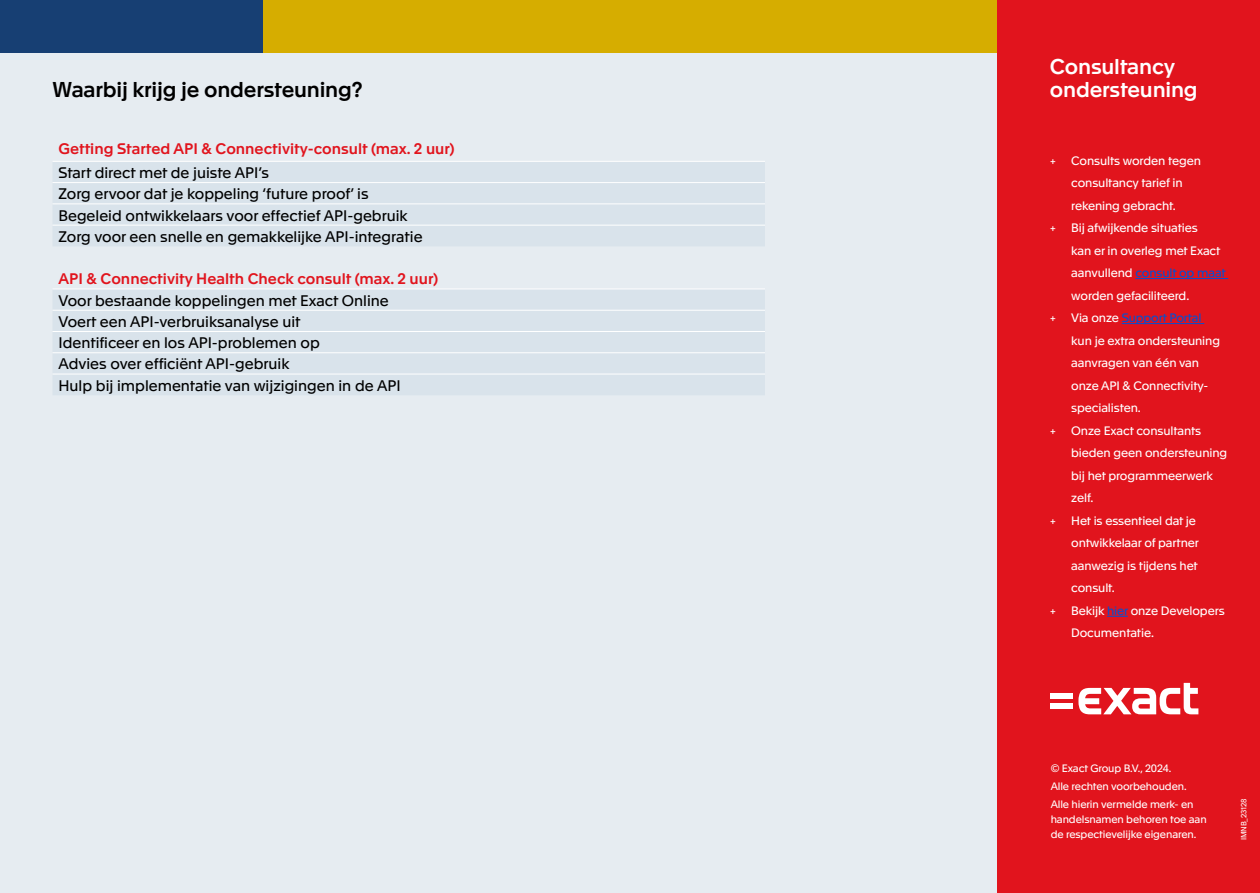
<style>
.page{position:relative;width:1260px;height:893px;background:#fff}
.page>*{position:absolute;margin:0;border:0;box-sizing:border-box;transform-origin:0 0}
.t1{font:500 21px "Apax";letter-spacing:-.01em;color:#000}
.t2{font:500 21px/22.5px "Apax";letter-spacing:-.01em;color:#fff}
.t3{font:15px/21.3px "Apax";color:#000}
.t4{font:500 15px "Apax";color:#e1141d}
.t5{font:12px "Apax";letter-spacing:-.01em;color:#fff}
.t6{font:12px "Apax";letter-spacing:-.01em;color:#0650d0}
.t7{font:10.5px/18px "Apax";letter-spacing:-.01em;color:#fff}
.t8{font:7.5px "Apax";letter-spacing:-.01em;color:#fff}
.s1{font-size:10.5px}
.s2{color:#fff}
.s3{font-size:10.5px;color:#fff}
.s4{color:#0650d0}
</style>
<div class="page">
<div style="left:0;top:0;width:998px;height:892px;background:#e6ecf1"></div>
<div style="left:998px;top:0;width:262px;height:892px;background:#e1141d"></div>
<div style="left:1050px;top:693px;width:23px;height:6px;background:#fff"></div>
<div style="left:1050px;top:703px;width:23px;height:6px;background:#fff"></div>
<svg style="left:1078px;top:683px;width:120px;height:31px"></svg>
<svg style="left:53px;top:162px;width:712px;height:233px;fill:#d9e3eb"></svg>
<hr style="left:52px;top:182px;width:713px;height:1px;background:#fff">
<hr style="left:52px;top:203px;width:713px;height:1px;background:#fff">
<hr style="left:52px;top:225px;width:713px;height:1px;background:#fff">
<hr style="left:52px;top:288px;width:713px;height:1px;background:#fff">
<hr style="left:52px;top:310px;width:713px;height:1px;background:#fff">
<hr style="left:52px;top:331px;width:713px;height:1px;background:#fff">
<hr style="left:52px;top:352px;width:713px;height:1px;background:#fff">
<hr style="left:52px;top:373px;width:713px;height:1px;background:#fff">
<hr style="left:52px;top:161px;width:713px;height:1px;background:#fff">
<hr style="left:1135px;top:278px;width:93px;height:1px;background:#0650d0">
<hr style="left:1122px;top:323px;width:82px;height:1px;background:#0650d0">
<svg style="left:1107px;top:616px;width:21px;height:1px"></svg>
<div style="left:262px;top:0;width:736px;height:52px;background:#d6ad00"></div>
<div style="left:0;top:0;width:262px;height:52px;background:#173f73"></div>
<h1 class="t1" style="left:52px;top:74px;width:312px">Waarbij krijg je ondersteuning?</h1>
<p class="t4" style="left:58px;top:138px;width:398px">Getting Started API &amp; Connectivity-consult (max. 2 uur)</p>
<p class="t3" style="left:58px;top:161px;width:366px">Start direct met de juiste API’s<br>Zorg ervoor dat je koppeling ‘future proof’ is Begeleid ontwikkelaars voor effectief API-gebruik Zorg voor een snelle en gemakkelijke API-integratie</p>
<p class="t4" style="left:58px;top:268px;width:381px">API &amp; Connectivity Health Check consult (max. 2 uur)</p>
<p class="t3" style="left:58px;top:289px;width:344px">Voor bestaande koppelingen met Exact Online Voert een API-verbruiksanalyse uit<br>Identificeer en los API-problemen op<br>Advies over efficiënt API-gebruik<br>Hulp bij implementatie van wijzigingen in de API</p>
<h1 class="t2" style="left:1050px;top:54px;width:149px">Consultancy ondersteuning</h1>
<p class="t5" style="left:1050px;top:152px;width:153px"><span class="s1">+</span> Consults worden tegen</p>
<p class="t5" style="left:1071px;top:174px;width:113px">consultancy tarief in</p>
<p class="t5" style="left:1071px;top:197px;width:106px">rekening gebracht.</p>
<p class="t5" style="left:1050px;top:219px;width:149px"><span class="s1">+</span> Bij afwijkende situaties</p>
<p class="t5" style="left:1071px;top:242px;width:151px">kan er in overleg met Exact</p>
<p class="t6" style="left:1071px;top:264px;width:156px"><span class="s2">aanvullend</span> consult op maat</p>
<p class="t5" style="left:1071px;top:287px;width:119px">worden gefaciliteerd.</p>
<p class="t6" style="left:1050px;top:309px;width:153px"><span class="s3">+</span> <span class="s2">Via onze</span> Support Portal</p>
<p class="t5" style="left:1071px;top:332px;width:150px">kun je extra ondersteuning</p>
<p class="t5" style="left:1071px;top:354px;width:129px">aanvragen van één van</p>
<p class="t5" style="left:1071px;top:377px;width:139px">onze API &amp; Connectivity-</p>
<p class="t5" style="left:1071px;top:399px;width:71px">specialisten.</p>
<p class="t5" style="left:1050px;top:422px;width:153px"><span class="s1">+</span> Onze Exact consultants</p>
<p class="t5" style="left:1071px;top:444px;width:158px">bieden geen ondersteuning</p>
<p class="t5" style="left:1071px;top:467px;width:143px">bij het programmeerwerk</p>
<p class="t5" style="left:1071px;top:489px;width:24px">zelf.</p>
<p class="t5" style="left:1050px;top:512px;width:148px"><span class="s1">+</span> Het is essentieel dat je</p>
<p class="t5" style="left:1071px;top:534px;width:129px">ontwikkelaar of partner</p>
<p class="t5" style="left:1071px;top:557px;width:128px">aanwezig is tijdens het</p>
<p class="t5" style="left:1071px;top:579px;width:45px">consult.</p>
<p class="t5" style="left:1050px;top:602px;width:176px"><span class="s1">+</span> Bekijk <span class="s4">hier</span> onze Developers</p>
<p class="t5" style="left:1071px;top:624px;width:84px">Documentatie.</p>
<p class="t7" style="left:1051px;top:758px;width:144px">© Exact Group B.V., 2024.<br>Alle rechten voorbehouden.<br>Alle hierin vermelde merk- en</p>
<p class="t7" style="left:1051px;top:811px;width:158px;line-height:15px">handelsnamen behoren toe aan de respectievelijke eigenaren.</p>
<p class="t8" style="left:1239px;top:840px;width:43px;rotate:-90deg">IMNB_23128</p>
</div>
